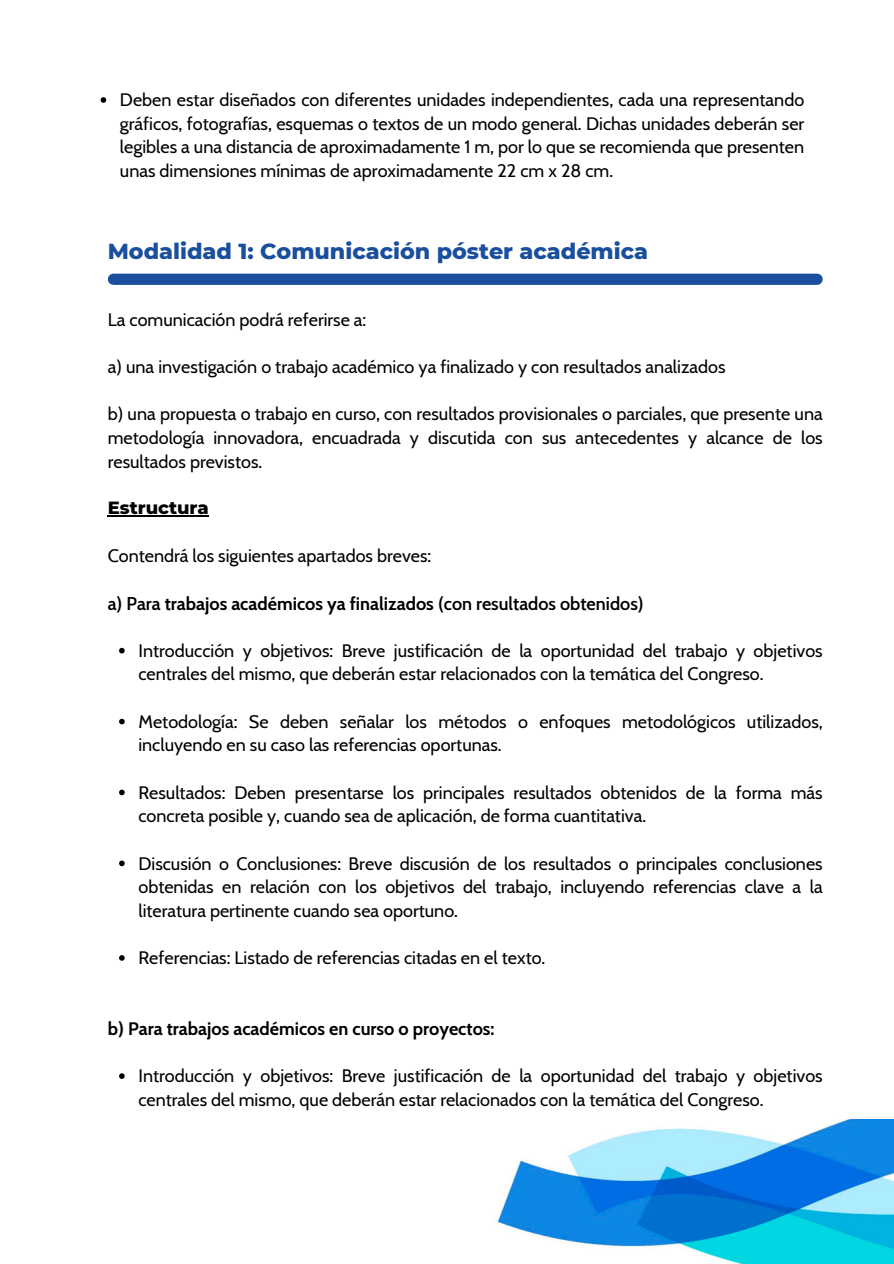
<style>
.page{position:relative;width:894px;height:1264px;background:#fff}
.page>*{position:absolute;margin:0;border:0;box-sizing:border-box;transform-origin:0 0}
.t1{font:800 22.2px "Montserrat";color:#1a4f9e}
.t2{font:18px/23.7px "Cabin";color:#000}
.t3{font:700 18px "Cabin";color:#000}
.t4{font:800 18px "Montserrat";color:#000}
.s1{font-weight:600}
</style>
<div class="page">
<img style="left:497px;top:1119px;width:396px;height:144px">
<svg style="left:101px;top:97px;width:5px;height:6px"></svg>
<hr style="left:108px;top:515px;width:101px;height:1px;background:#000">
<svg style="left:119px;top:648px;width:6px;height:5px"></svg>
<svg style="left:119px;top:718px;width:6px;height:6px"></svg>
<svg style="left:119px;top:789px;width:6px;height:6px"></svg>
<svg style="left:119px;top:860px;width:6px;height:6px"></svg>
<svg style="left:119px;top:955px;width:6px;height:5px"></svg>
<svg style="left:119px;top:1073px;width:6px;height:5px"></svg>
<div style="left:113px;top:274px;width:703px;height:11px;background:#1a4f9e"></div>
<h1 class="t2" style="left:120px;top:88px;width:685px;text-align:justify">Deben estar diseñados con diferentes unidades independientes, cada una representando gráficos, fotografías, esquemas o textos de un modo general. Dichas unidades deberán ser legibles a una distancia de aproximadamente 1 m, por lo que se recomienda que presenten unas dimensiones mínimas de aproximadamente 22 cm x 28 cm.</h1>
<p class="t1" style="left:108px;top:238px;width:541px">Modalidad 1: Comunicación póster académica</p>
<p class="t2" style="left:108px;top:307px;width:260px">La comunicación podrá referirse a:</p>
<p class="t2" style="left:108px;top:355px;width:619px">a) una investigación o trabajo académico ya finalizado y con resultados analizados</p>
<p class="t2" style="left:108px;top:402px;width:716px;text-align:justify">b) una propuesta o trabajo en curso, con resultados provisionales o parciales, que presente una metodología innovadora, encuadrada y discutida con sus antecedentes y alcance de los resultados previstos.</p>
<h2 class="t4" style="left:108px;top:496px;width:103px">Estructura</h2>
<p class="t2" style="left:108px;top:544px;width:325px">Contendrá los siguientes apartados breves:</p>
<h2 class="t3" style="left:108px;top:592px;width:537px"><span class="s1">a) Para</span> trabajos académicos ya finalizados <span class="s1">(con resultados obtenidos)</span></h2>
<p class="t2" style="left:138px;top:638px;width:685px">Introducción y objetivos: Breve justificación de la oportunidad del trabajo y objetivos centrales del mismo, que deberán estar relacionados con la temática del Congreso.</p>
<p class="t2" style="left:138px;top:709px;width:685px">Metodología: Se deben señalar los métodos o enfoques metodológicos utilizados, incluyendo en su caso las referencias oportunas.</p>
<p class="t2" style="left:138px;top:780px;width:685px">Resultados: Deben presentarse los principales resultados obtenidos de la forma más concreta posible y, cuando sea de aplicación, de forma cuantitativa.</p>
<p class="t2" style="left:138px;top:851px;width:685px;text-align:justify">Discusión o Conclusiones: Breve discusión de los resultados o principales conclusiones obtenidas en relación con los objetivos del trabajo, incluyendo referencias clave a la literatura pertinente cuando sea oportuno.</p>
<p class="t2" style="left:138px;top:945px;width:408px">Referencias: Listado de referencias citadas en el texto.</p>
<h2 class="t3" style="left:108px;top:1017px;width:388px">b) Para trabajos académicos en curso o proyectos:</h2>
<p class="t2" style="left:138px;top:1063px;width:685px">Introducción y objetivos: Breve justificación de la oportunidad del trabajo y objetivos centrales del mismo, que deberán estar relacionados con la temática del Congreso.</p>
</div>
